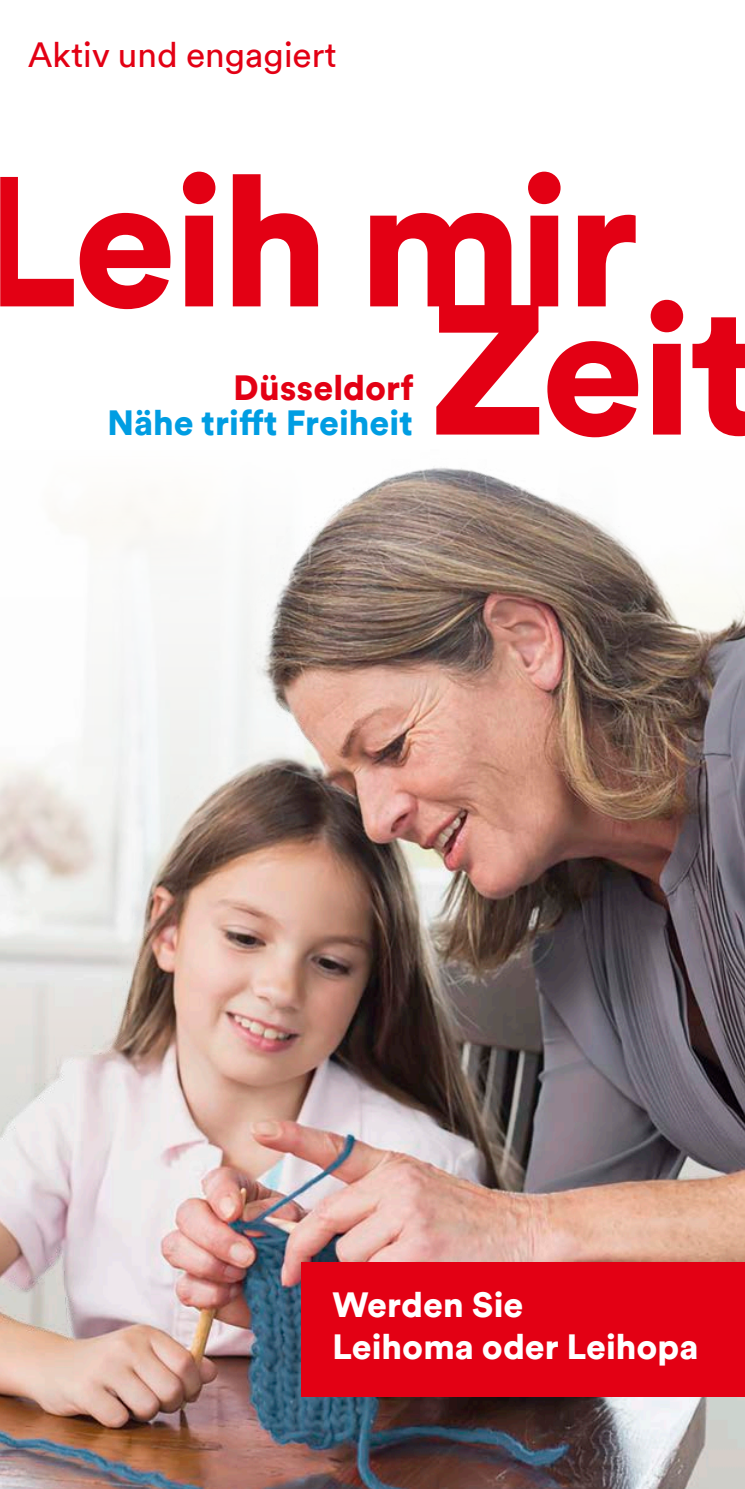
<style>
.page{position:relative;width:745px;height:1489px;background:#fff}
.page>*{position:absolute;margin:0;border:0;box-sizing:border-box;transform-origin:0 0}
.t1{font:900 182.5px "Duesseldorf Circular TT";letter-spacing:-.02em;color:#e30014}
.t2{font:900 35px/42.5px "Duesseldorf Circular TT";color:#fff}
.t3{font:900 35px "Duesseldorf Circular TT";color:#009de2}
.t4{font:35px "Duesseldorf Circular TT";color:#e30014}
.t5{font:900 35px "Duesseldorf Circular TT";color:#e30014}
</style>
<div class="page">
<img style="left:0;top:467px;width:744px;height:1021px">
<div style="left:301px;top:1261px;width:443px;height:135px;background:#e30014"></div>
<p class="t4" style="left:28px;top:31px;width:310px">Aktiv und engagiert</p>
<h1 class="t1" style="left:-26px;top:115px;width:666px">Leih mir</h1>
<h1 class="t1" style="left:428px;top:243px;width:333px">Zeit</h1>
<p class="t5" style="left:233px;top:363px;width:182px">Düsseldorf</p>
<p class="t3" style="left:107px;top:398px;width:307px">Nähe trifft Freiheit</p>
<p class="t2" style="left:332px;top:1281px;width:367px">Werden Sie<br>Leihoma oder Leihopa</p>
</div>
